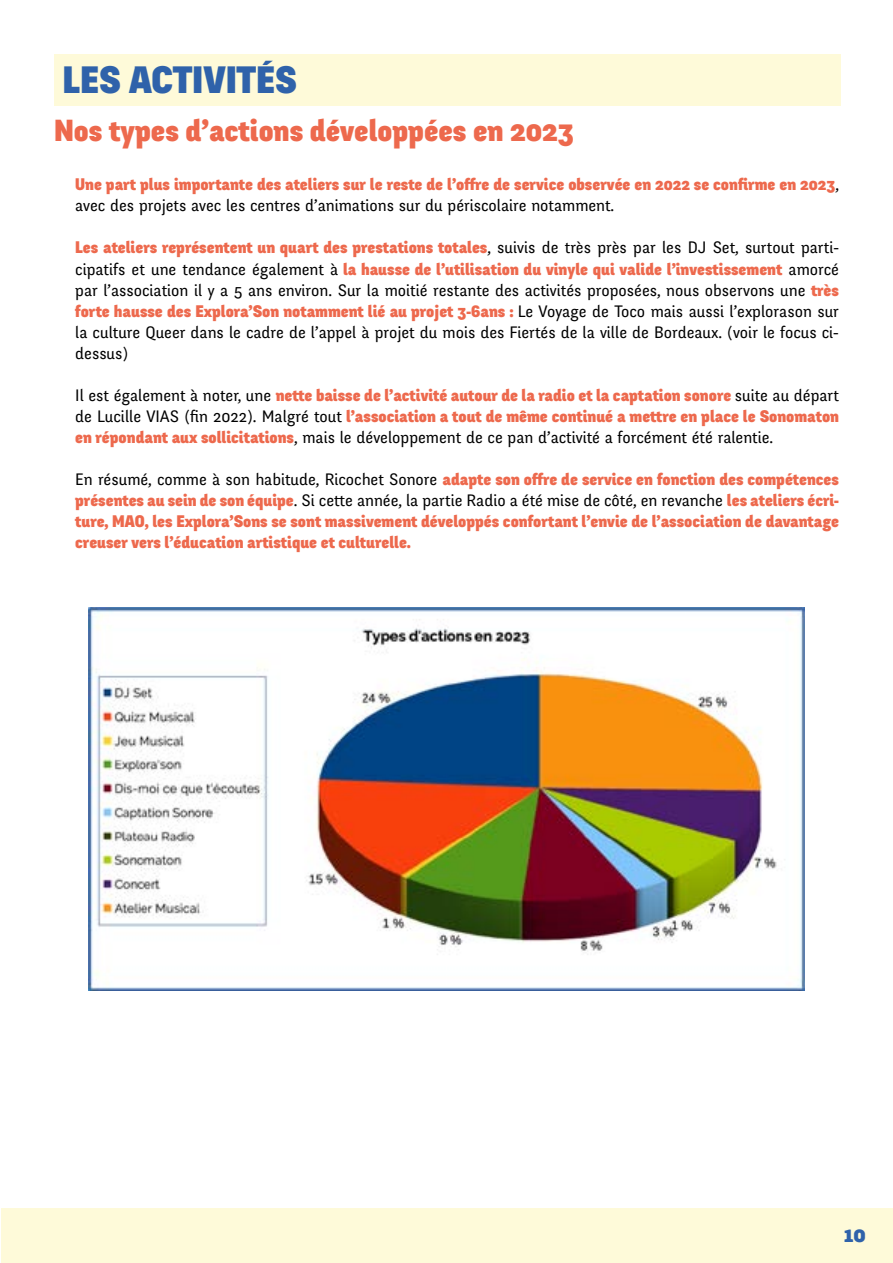
<style>
.page{position:relative;width:893px;height:1263px;background:#fff}
.page>*{position:absolute;margin:0;border:0;box-sizing:border-box;transform-origin:0 0}
.t1{font:900 37.5px "Fengardo Neue";color:#2f62aa}
.t2{font:900 30px "Fengardo Neue";color:#ed694d}
.t3{font:900 22.5px "Fengardo Neue";color:#2f62aa}
.t4{font:900 16.5px/21px "Fengardo Neue";color:#ed694d;text-align:justify}
.t5{font:16.5px/21px "Fengardo Neue";color:#000;text-align:justify}
.s1{font-weight:400;color:#000}
.s2{font-weight:900;color:#ed694d}
</style>
<div class="page">
<div style="left:1px;top:1209px;width:892px;height:54px;background:#fefad9"></div>
<div style="left:54px;top:54px;width:786px;height:51px;background:#fefad9"></div>
<img style="left:89px;top:608px;width:715px;height:382px">
<h1 class="t1" style="left:63px;top:59px;width:236px">LES ACTIVITÉS</h1>
<h2 class="t2" style="left:54px;top:114px;width:522px">Nos types d’actions développées en 2023</h2>
<p class="t4" style="left:75px;top:175px;width:765px">Une part plus importante des ateliers sur le reste de l’offre de service observée en 2022 se confirme en 2023<span class="s1">, avec des projets avec les centres d’animations sur du périscolaire notamment.</span></p>
<p class="t5" style="left:75px;top:238px;width:765px"><span class="s2">Les ateliers représentent un quart des prestations totales</span>, suivis de très près par les DJ Set, surtout parti&shy;cipatifs et une tendance également à <span class="s2">la hausse de l’utilisation du vinyle qui valide l’investissement</span> amorcé par l’association il y a 5 ans environ. Sur la moitié restante des activités proposées, nous observons une <span class="s2">très forte hausse des Explora’Son notamment lié au projet 3-6ans :</span> Le Voyage de Toco mais aussi l’explorason sur la culture Queer dans le cadre de l’appel à projet du mois des Fiertés de la ville de Bordeaux. (voir le focus ci&shy;dessus)</p>
<p class="t4" style="left:75px;top:385px;width:765px"><span class="s1">Il est également à noter, une</span> nette baisse de l’activité autour de la radio et la captation sonore <span class="s1">suite au départ de Lucille VIAS (fin 2022). Malgré tout</span> l’association a tout de même continué a mettre en place le Sonomaton en répondant aux sollicitations<span class="s1">, mais le développement de ce pan d’activité a forcément été ralentie.</span></p>
<p class="t4" style="left:75px;top:469px;width:765px"><span class="s1">En résumé, comme à son habitude, Ricochet Sonore</span> adapte son offre de service en fonction des compétences présentes au sein de son équipe<span class="s1">. Si cette année, la partie Radio a été mise de côté, en revanche</span> les ateliers écri&shy;ture, MAO, les Explora’Sons se sont massivement développés confortant l’envie de l’association de davantage creuser vers l’éducation artistique et culturelle.</p>
<h3 class="t3" style="left:844px;top:1221px;width:24px">10</h3>
</div>
